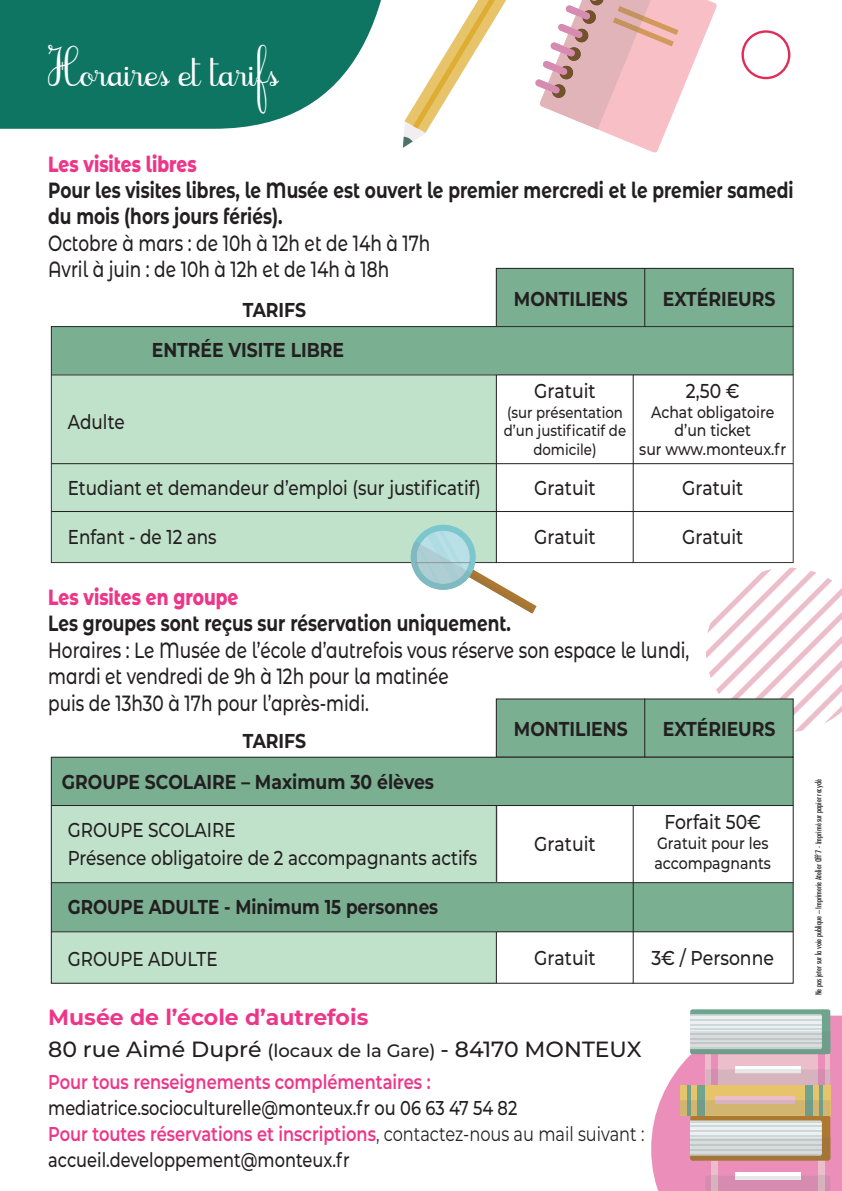
<style>
.page{position:relative;width:842px;height:1191px;background:#fff}
.page>*{position:absolute;margin:0;border:0;box-sizing:border-box;transform-origin:0 0}
.t1{font:30px "Cursif";color:#fff}
.t2{font:500 22px/26.4px "Montserrat Alternates";color:#231f20;scale:.77 1}
.t3{font:700 22px/26.4px "Montserrat Alternates";color:#231f20;scale:.77 1}
.t4{font:500 22px/32px "Montserrat";color:#231f20}
.t5{font:800 22px "Montserrat Alternates";color:#ee3689;scale:.77 1}
.t6{font:500 20px/26px "Montserrat";color:#231f20;scale:.81 1}
.t7{font:500 20px/27.4px "Montserrat";color:#231f20;scale:.84 1}
.t8{font:700 20px "Montserrat";color:#231f20;scale:.86 1}
.t9{font:500 20px "Montserrat";color:#231f20;scale:.86 1}
.t10{font:600 20px "Montserrat";color:#ee3689;scale:.81 1}
.t11{font:700 20px "Montserrat";color:#231f20;scale:.84 1}
.t12{font:500 16.4px/18.2px "Montserrat";color:#231f20;text-align:center;scale:.86 1}
.t13{font:500 15.6px/18.2px "Montserrat";color:#231f20;text-align:center;scale:.86 1}
.t14{font:condensed 8px "Futura";color:#231f20}
.s1{font-weight:700;color:#ee3689}
.s2{font-size:18px}
.s3{font-weight:600;color:#ee3689}
.s4{font-weight:400}
</style>
<div class="page">
<svg style="left:0;top:0;width:381px;height:129px;background:#268372"></svg>
<svg style="left:535px;top:0;width:182px;height:153px"></svg>
<svg style="left:741px;top:30px;width:49px;height:49px"></svg>
<svg style="left:706px;top:567px;width:136px;height:165px"></svg>
<svg style="left:651px;top:1009px;width:191px;height:182px;background:#d8b9ba"></svg>
<svg style="left:403px;top:0;width:104px;height:148px"></svg>
<div style="left:496px;top:268px;width:297px;height:58px;background:#7aaf92"></div>
<div style="left:496px;top:268px;width:298px;height:59px;border:1px solid #231f20"></div>
<svg style="left:51px;top:326px;width:743px;height:237px;fill:#c0e2ca"></svg>
<hr style="left:51px;top:374px;width:742px;height:1px;background:#231f20">
<hr style="left:51px;top:463px;width:742px;height:1px;background:#231f20">
<hr style="left:51px;top:511px;width:742px;height:1px;background:#231f20">
<hr style="left:644px;top:268px;width:1px;height:59px;background:#231f20">
<hr style="left:633px;top:375px;width:1px;height:188px;background:#231f20">
<hr style="left:496px;top:375px;width:1px;height:188px;background:#231f20">
<div style="left:496px;top:699px;width:297px;height:58px;background:#7aaf92"></div>
<div style="left:51px;top:756px;width:742px;height:49px;background:#7aaf92"></div>
<div style="left:51px;top:883px;width:742px;height:48px;background:#7aaf92"></div>
<div style="left:51px;top:805px;width:447px;height:77px;background:#c0e2ca"></div>
<div style="left:51px;top:931px;width:445px;height:52px;background:#c0e2ca"></div>
<div style="left:51px;top:756px;width:743px;height:227px;border:1px solid #231f20"></div>
<hr style="left:51px;top:805px;width:742px;height:1px;background:#231f20">
<hr style="left:51px;top:882px;width:742px;height:1px;background:#231f20">
<hr style="left:51px;top:931px;width:742px;height:1px;background:#231f20">
<hr style="left:644px;top:698px;width:1px;height:59px;background:#231f20">
<hr style="left:633px;top:805px;width:1px;height:178px;background:#231f20">
<hr style="left:496px;top:805px;width:1px;height:76px;background:#231f20">
<hr style="left:496px;top:932px;width:1px;height:51px;background:#231f20">
<svg style="left:406px;top:520px;width:131px;height:93px"></svg>
<hr style="left:416px;top:562px;width:55px;height:1px;background:#939598">
<h1 class="t1" style="left:48px;top:58px;width:232px">Horaires et tarifs</h1>
<p class="t5" style="left:48px;top:148px;width:194px">Les visites libres</p>
<p class="t3" style="left:48px;top:176px;width:970px">Pour les visites libres, le Musée est ouvert le premier mercredi et le premier samedi du mois (hors jours fériés).</p>
<p class="t2" style="left:48px;top:229px;width:498px">Octobre à mars : de 10h à 12h et de 14h à 17h<br>Avril à juin : de 10h à 12h et de 14h à 18h</p>
<p class="t8" style="left:243px;top:296px;width:75px">TARIFS</p>
<p class="t7" style="left:68px;top:407px;width:69px">Adulte</p>
<p class="t8" style="left:152px;top:336px;width:225px">ENTRÉE VISITE LIBRE</p>
<p class="t7" style="left:68px;top:473px;width:493px">Etudiant et demandeur d’emploi (sur justificatif)</p>
<p class="t7" style="left:68px;top:522px;width:179px">Enfant - de 12 ans</p>
<p class="t8" style="left:514px;top:284px;width:134px">MONTILIENS</p>
<p class="t8" style="left:663px;top:284px;width:132px">EXTÉRIEURS</p>
<p class="t9" style="left:534px;top:377px;width:73px">Gratuit</p>
<p class="t13" style="left:504px;top:403px;width:144px">(sur présentation d’un justificatif de domicile)</p>
<p class="t9" style="left:534px;top:474px;width:73px">Gratuit</p>
<p class="t9" style="left:682px;top:474px;width:73px">Gratuit</p>
<p class="t9" style="left:534px;top:523px;width:73px">Gratuit</p>
<p class="t9" style="left:682px;top:523px;width:73px">Gratuit</p>
<p class="t9" style="left:686px;top:377px;width:64px">2,50 €</p>
<p class="t12" style="left:639px;top:402px;width:172px">Achat obligatoire d’un ticket<br>sur www.monteux.fr</p>
<p class="t5" style="left:48px;top:581px;width:249px">Les visites en groupe</p>
<p class="t3" style="left:48px;top:609px;width:602px">Les groupes sont reçus sur réservation uniquement.</p>
<p class="t2" style="left:48px;top:636px;width:834px">Horaires : Le Musée de l’école d’autrefois vous réserve son espace le lundi, mardi et vendredi de 9h à 12h pour la matinée<br>puis de 13h30 à 17h pour l’après-midi.</p>
<p class="t8" style="left:243px;top:726px;width:75px">TARIFS</p>
<p class="t8" style="left:62px;top:767px;width:434px">GROUPE SCOLAIRE – Maximum 30 élèves</p>
<p class="t7" style="left:68px;top:815px;width:489px">GROUPE SCOLAIRE<br>Présence obligatoire de 2 accompagnants actifs</p>
<p class="t11" style="left:68px;top:892px;width:442px">GROUPE ADULTE - Minimum 15 personnes</p>
<p class="t7" style="left:68px;top:944px;width:180px">GROUPE ADULTE</p>
<p class="t8" style="left:514px;top:714px;width:134px">MONTILIENS</p>
<p class="t8" style="left:663px;top:714px;width:132px">EXTÉRIEURS</p>
<p class="t9" style="left:534px;top:829px;width:73px">Gratuit</p>
<p class="t9" style="left:664px;top:807px;width:114px">Forfait 50€</p>
<p class="t12" style="left:654px;top:832px;width:137px;line-height:20px;text-align:left">Gratuit pour les accompagnants</p>
<p class="t9" style="left:534px;top:943px;width:73px">Gratuit</p>
<p class="t9" style="left:651px;top:943px;width:144px">3€ / Personne</p>
<p class="t4" style="left:48px;top:1000px;width:595px"><span class="s1">Musée de l’école d’autrefois<br></span>80 rue Aimé Dupré <span class="s2">(locaux de la Gare)</span> - 84170 MONTEUX</p>
<p class="t10" style="left:48px;top:1067px;width:474px">Pour tous renseignements complémentaires :</p>
<p class="t6" style="left:48px;top:1094px;width:738px">mediatrice.socioculturelle@monteux.fr ou 06 63 47 54 82<br><span class="s3">Pour toutes réservations et inscriptions</span><span class="s4">, contactez-nous au mail suivant : </span>accueil.developpement@monteux.fr</p>
<p class="t14" style="left:813px;top:995px;width:218px;rotate:-90deg">Ne pas jeter sur la voie publique – Imprimerie Atelier Off’7 - Imprimé sur papier recyclé</p>
</div>
